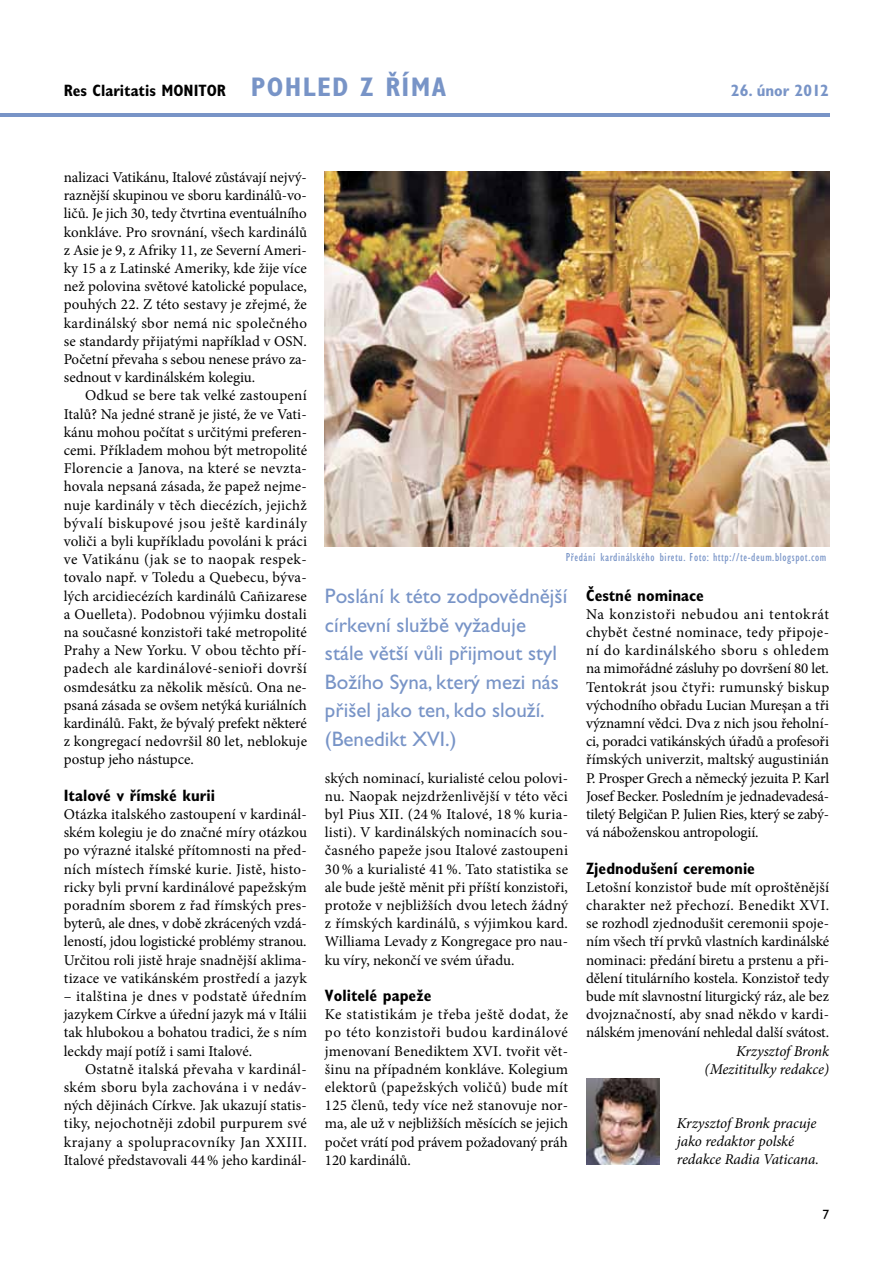
<style>
.page{position:relative;width:893px;height:1263px;background:#fff}
.page>*{position:absolute;margin:0;border:0;box-sizing:border-box;transform-origin:0 0}
.t1{font:700 condensed 27px "Gill Sans Std";color:#7894c7}
.t2{font:21px/28.5px "Gill Sans Std";color:#7894c7}
.t3{font:700 condensed 16.5px "Gill Sans Std";color:#000}
.t4{font:700 condensed 16.5px "Gill Sans Std";color:#7894c7}
.t5{font:15px/18.1px "Minion Pro";letter-spacing:-.005em;color:#000;text-align:justify}
.t6{font:italic 15px/18px "Minion Pro";letter-spacing:-.01em;color:#000;text-align:right}
.t7{font:13.5px "Gill Sans Std";color:#000}
.t8{font:condensed 12px "Gill Sans Std";letter-spacing:.05em;color:#7894c7}
.s1{font-size:27px;color:#7894c7}
</style>
<div class="page">
<hr style="left:0;top:113px;width:829px;height:4px;background:#7894c7">
<img style="left:587px;top:1079px;width:72px;height:86px">
<img style="left:325px;top:172px;width:504px;height:374px">
<p class="t3" style="left:64px;top:81px;width:204px">Res Claritatis MONITOR <span class="s1">poh</span></p>
<h1 class="t1" style="left:303px;top:71px;width:126px">led z říma</h1>
<p class="t4" style="left:731px;top:81px;width:100px">26. únor 2012</p>
<p class="t5" style="left:64px;top:168px;width:245px">nalizaci Vatikánu, Italové zůstávají nejvý&shy;raznější skupinou ve sboru kardinálů-vo&shy;ličů. Je jich 30, tedy čtvrtina eventuálního konkláve. Pro srovnání, všech kardinálů z Asie je 9, z Afriky 11, ze Severní Ameri&shy;ky 15 a z Latinské Ameriky, kde žije více než polovina světové katolické populace, pouhých 22. Z této sestavy je zřejmé, že kardinálský sbor nemá nic společného se standardy přijatými například v OSN.<br>Početní převaha s sebou nenese právo za&shy;sednout v kardinálském kolegiu.</p>
<p class="t5" style="left:64px;top:387px;width:245px;text-indent:21px">Odkud se bere tak velké zastoupení Italů? Na jedné straně je jisté, že ve Vati&shy;kánu mohou počítat s určitými preferen&shy;cemi. Příkladem mohou být metropolité Florencie a Janova, na které se nevzta&shy;hovala nepsaná zásada, že papež nejme&shy;nuje kardinály v těch diecézích, jejichž bývalí biskupové jsou ještě kardinály voliči a byli kupříkladu povoláni k práci ve Vatikánu (jak se to naopak respek&shy;tovalo např. v Toledu a Quebecu, býva&shy;lých arcidiecézích kardinálů Cañizarese a Ouelleta). Podobnou výjimku dostali na současné konzistoři také metropolité Prahy a New Yorku. V obou těchto pří&shy;padech ale kardinálové-senioři dovrší osmdesátku za několik měsíců. Ona ne&shy;psaná zásada se ovšem netýká kuriálních kardinálů. Fakt, že bývalý prefekt některé z kongregací nedovršil 80 let, neblokuje postup jeho nástupce.</p>
<p class="t3" style="left:64px;top:785px;width:153px">Italové v římské kurii</p>
<p class="t5" style="left:64px;top:805px;width:245px">Otázka italského zastoupení v kardinál&shy;ském kolegiu je do značné míry otázkou po výrazné italské přítomnosti na před&shy;ních místech římské kurie. Jistě, histo&shy;ricky byli první kardinálové papežským poradním sborem z řad římských pres&shy;byterů, ale dnes, v době zkrácených vzdá&shy;leností, jdou logistické problémy stranou.<br>Určitou roli jistě hraje snadnější aklima&shy;tizace ve vatikánském prostředí a jazyk</p>
<p class="t5" style="left:64px;top:987px;width:245px">– italština je dnes v podstatě úředním jazykem Církve a úřední jazyk má v Itálii tak hlubokou a bohatou tradici, že s ním leckdy mají potíž i sami Italové.</p>
<p class="t5" style="left:64px;top:1060px;width:245px;text-indent:21px">Ostatně italská převaha v kardinál&shy;ském sboru byla zachována i v nedáv&shy;ných dějinách Církve. Jak ukazují statis&shy;tiky, nejochotněji zdobil purpurem své krajany a spolupracovníky Jan XXIII.<br>Italové představovali 44% jeho kardinál-</p>
<p class="t8" style="left:566px;top:551px;width:262px">Předání kardinálského biretu. Foto: http://te-deum.blogspot.com</p>
<h2 class="t2" style="left:325px;top:582px;width:244px">Poslání k této zodpovědnější církevní službě vyžaduje stále větší vůli přijmout styl<br>Božího Syna, který mezi nás přišel jako ten, kdo slouží. (Benedikt XVI.)</h2>
<p class="t5" style="left:325px;top:769px;width:245px">ských nominací, kurialisté celou polovi&shy;nu. Naopak nejzdrženlivější v této věci byl Pius XII. (24 % Italové, 18 % kuria&shy;listi). V kardinálských nominacích sou&shy;časného papeže jsou Italové zastoupeni 30 % a kurialisté 41 %. Tato statistika se ale bude ještě měnit při příští konzistoři, protože v nejbližších dvou letech žádný z římských kardinálů, s výjimkou kard.<br>Williama Levady z Kongregace pro nau&shy;ku víry, nekončí ve svém úřadu.</p>
<p class="t3" style="left:325px;top:986px;width:108px">Volitelé papeže</p>
<p class="t5" style="left:325px;top:1005px;width:245px">Ke statistikám je třeba ještě dodat, že po této konzistoři budou kardinálové jmenovaní Benediktem XVI. tvořit vět&shy;šinu na případném konkláve. Kolegium elektorů (papežských voličů) bude mít 125 členů, tedy více než stanovuje nor&shy;ma, ale už v nejbližších měsících se jejich počet vrátí pod právem požadovaný práh 120 kardinálů.</p>
<p class="t3" style="left:586px;top:585px;width:119px">Čestné nominace</p>
<p class="t5" style="left:586px;top:605px;width:245px">Na konzistoři nebudou ani tentokrát chybět čestné nominace, tedy připoje&shy;ní do kardinálského sboru s ohledem na mimořádné zásluhy po dovršení 80 let.<br>Tentokrát jsou čtyři: rumunský biskup východního obřadu Lucian Mureşan a tři významní vědci. Dva z nich jsou řeholní&shy;ci, poradci vatikánských úřadů a profesoři římských univerzit, maltský augustinián P. Prosper Grech a německý jezuita P. Karl Josef Becker. Posledním je jednadevadesá&shy;tiletý Belgičan P. Julien Ries, který se zabý&shy;vá náboženskou antropologií.</p>
<p class="t3" style="left:586px;top:858px;width:170px">Zjednodušení ceremonie</p>
<p class="t5" style="left:586px;top:878px;width:245px">Letošní konzistoř bude mít oproštěnější charakter než přechozí. Benedikt XVI. se rozhodl zjednodušit ceremonii spoje&shy;ním všech tří prvků vlastních kardinálské nominaci: předání biretu a prstenu a při&shy;dělení titulárního kostela. Konzistoř tedy bude mít slavnostní liturgický ráz, ale bez dvojznačností, aby snad někdo v kardi&shy;nálském jmenování nehledal další svátost.</p>
<p class="t6" style="left:705px;top:1042px;width:126px">Krzysztof Bronk (Mezititulky redakce)</p>
<p class="t6" style="left:677px;top:1114px;width:144px;text-align:left">Krzysztof Bronk pracuje jako redaktor polské redakce Radia Vaticana.</p>
<p class="t7" style="left:822px;top:1207px;width:8px">7</p>
</div>
